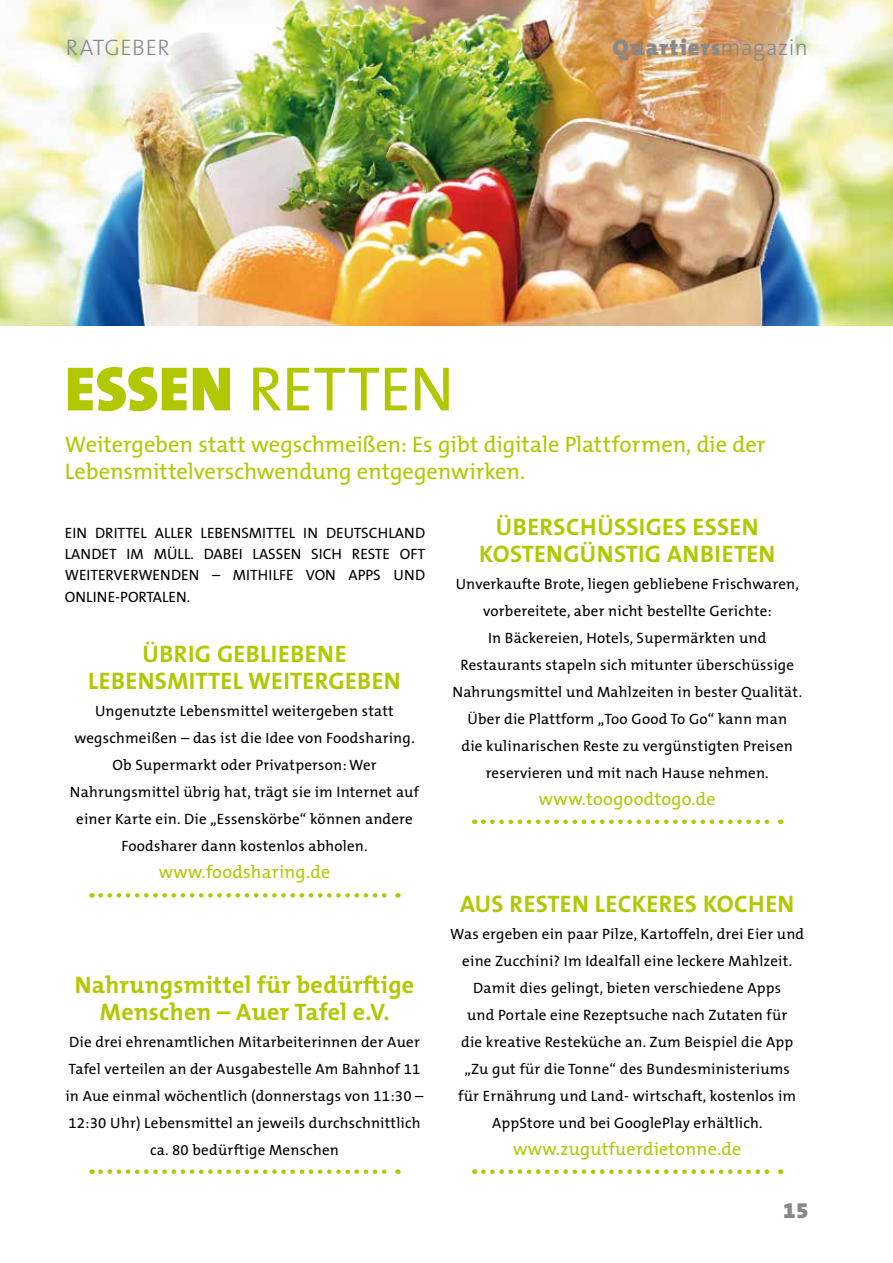
<style>
.page{position:relative;width:893px;height:1263px;background:#fff}
.page>*{position:absolute;margin:0;border:0;box-sizing:border-box;transform-origin:0 0}
.t1{font:63px "The Mix B5 Plain";letter-spacing:-.01em;color:#b1c800}
.t2{font:700 24px/27px "The Mix B7";letter-spacing:.015em;color:#b1c800;text-align:center}
.t3{font:22.5px/27px "The Mix B5 Plain";color:#b1c800}
.t4{font:900 22.5px "The Mix B9";letter-spacing:.05em;color:#86888a}
.t5{font:300 22.5px "The Sans B3";letter-spacing:.01em;color:#86888a}
.t6{font:18px "The Mix B5 Plain";letter-spacing:.015em;color:#b1c800}
.t7{font:15px/27px "The Mix B5 Plain";letter-spacing:.015em;color:#000;text-align:center}
.t8{font:15px/21.3px "The Sans B5 Plain";color:#000;text-align:justify}
.s1{font-family:"The Sans B3";font-weight:300}
.s2{font-family:"The Mix B9";font-weight:900}
</style>
<div class="page">
<img style="left:0;top:0;width:893px;height:325px">
<svg style="left:101px;top:893px;width:297px;height:5px"></svg>
<svg style="left:483px;top:819px;width:298px;height:5px"></svg>
<svg style="left:483px;top:1169px;width:298px;height:5px"></svg>
<svg style="left:101px;top:1169px;width:297px;height:5px"></svg>
<h3 class="t5" style="left:66px;top:36px;width:105px">RATGEBER</h3>
<h3 class="t4" style="left:613px;top:36px;width:197px">Quartiers<span class="s1">magazin</span></h3>
<h1 class="t1" style="left:65px;top:356px;width:391px"><span class="s2">ESSEN</span> RETTEN</h1>
<h3 class="t3" style="left:65px;top:432px;width:702px">Weitergeben statt wegschmeißen: Es gibt digitale Plattformen, die der<br>Lebensmittelverschwendung entgegenwirken.</h3>
<p class="t8" style="left:65px;top:523px;width:362px">EIN DRITTEL ALLER LEBENSMITTEL IN DEUTSCHLAND LANDET IM MÜLL. DABEI LASSEN SICH RESTE OFT WEITERVERWENDEN – MITHILFE VON APPS UND ONLINE-PORTALEN.</p>
<h2 class="t2" style="left:88px;top:641px;width:314px">ÜBRIG GEBLIEBENE<br>LEBENSMITTEL WEITERGEBEN</h2>
<p class="t7" style="left:70px;top:698px;width:351px">Ungenutzte Lebensmittel weitergeben statt wegschmeißen – das ist die Idee von Foodsharing.<br>Ob Supermarkt oder Privatperson: Wer Nahrungsmittel übrig hat, trägt sie im Internet auf einer Karte ein. Die „Essenskörbe“ können andere Foodsharer dann kostenlos abholen.</p>
<p class="t6" style="left:159px;top:863px;width:173px">www.foodsharing.de</p>
<h2 class="t2" style="left:75px;top:972px;width:341px">Nahrungsmittel für bedürftige<br>Menschen – Auer Tafel e.V.</h2>
<p class="t7" style="left:65px;top:1028px;width:360px">Die drei ehrenamtlichen Mitarbeiterinnen der Auer Tafel verteilen an der Ausgabestelle Am Bahnhof 11 in Aue einmal wöchentlich (donnerstags von 11:30 – 12:30 Uhr) Lebensmittel an jeweils durchschnittlich ca. 80 bedürftige Menschen</p>
<h2 class="t2" style="left:479px;top:514px;width:298px">ÜBERSCHÜSSIGES ESSEN<br>KOSTENGÜNSTIG ANBIETEN</h2>
<p class="t7" style="left:452px;top:571px;width:351px">Unverkaufte Brote, liegen gebliebene Frischwaren, vorbereitete, aber nicht bestellte Gerichte:<br>In Bäckereien, Hotels, Supermärkten und Restaurants stapeln sich mitunter überschüssige Nahrungsmittel und Mahlzeiten in bester Qualität.<br>Über die Plattform „Too Good To Go“ kann man<br>die kulinarischen Reste zu vergünstigten Preisen reservieren und mit nach Hause nehmen.</p>
<p class="t6" style="left:539px;top:789px;width:178px">www.toogoodtogo.de</p>
<h2 class="t2" style="left:460px;top:891px;width:336px">AUS RESTEN LECKERES KOCHEN</h2>
<p class="t7" style="left:450px;top:920px;width:356px">Was ergeben ein paar Pilze, Kartoffeln, drei Eier und eine Zucchini? Im Idealfall eine leckere Mahlzeit.<br>Damit dies gelingt, bieten verschiedene Apps<br>und Portale eine Rezeptsuche nach Zutaten für<br>die kreative Resteküche an. Zum Beispiel die App „Zu gut für die Tonne“ des Bundesministeriums<br>für Ernährung und Land- wirtschaft, kostenlos im AppStore und bei GooglePlay erhältlich.</p>
<p class="t6" style="left:513px;top:1139px;width:230px">www.zugutfuerdietonne.de</p>
<h3 class="t4" style="left:783px;top:1198px;width:27px">15</h3>
</div>
